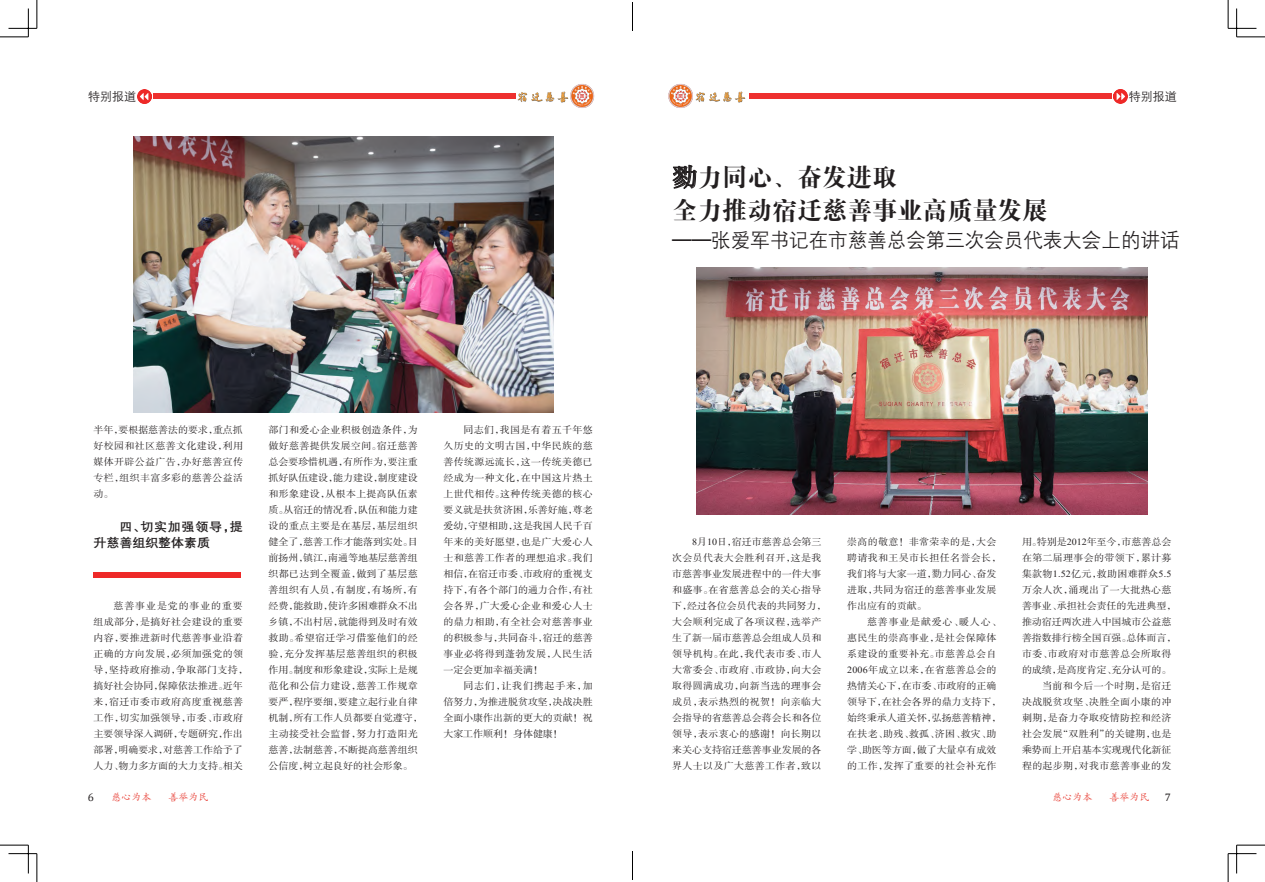
<style>
.page{position:relative;width:1265px;height:882px;background:#fff}
.page>*{position:absolute;margin:0;border:0;box-sizing:border-box;transform-origin:0 0}
.大标题{font:25px "FZDBSK GBK1 0";color:#231f20}
.副标题{font:20px "FZZDXJW GB1 0";letter-spacing:-.005em;color:#231f20}
.二级标题{font:12.4px/16px "FZCDXK GBK1 0";letter-spacing:-.005em;color:#231f20;scale:1.05 1}
.t1{font:12px "ST Xihei";color:#231f20}
.t2{font:11px "Cambria Math";color:#231f20}
.t3{font:10px "ST Kaiti";color:#e7372d}
.正文{font:9.5px/16px "FZSSK GBK1 0";letter-spacing:.03em;color:#231f20;text-align:justify;scale:1.05 1}
.正文-2{font:9.5px/16px "FZSSK GBK1 0";letter-spacing:-.005em;color:#231f20;scale:1.05 1}
.s1{font-family:"ST Zhongsong"}
.s2{font-family:"Times New Roman"}
</style>
<div class="page">
<div style="left:153px;top:94px;width:363px;height:5px;background:#ee302f"></div>
<div style="left:748px;top:94px;width:363px;height:5px;background:#ee302f"></div>
<img style="left:668px;top:84px;width:25px;height:24px">
<img style="left:568px;top:84px;width:27px;height:24px">
<img style="left:517px;top:91px;width:51px;height:12px">
<img style="left:695px;top:91px;width:50px;height:12px">
<img style="left:1113px;top:89px;width:14px;height:14px">
<img style="left:138px;top:89px;width:14px;height:14px">
<img style="left:696px;top:267px;width:451px;height:247px">
<div style="left:94px;top:572px;width:147px;height:5px;background:#ee2928"></div>
<img style="left:133px;top:136px;width:420px;height:276px">
<svg style="left:0;top:0;width:38px;height:38px"></svg>
<svg style="left:0;top:844px;width:38px;height:38px"></svg>
<svg style="left:1227px;top:0;width:37px;height:38px"></svg>
<svg style="left:1227px;top:844px;width:37px;height:38px"></svg>
<svg style="left:632px;top:3px;width:1px;height:28px"></svg>
<svg style="left:632px;top:851px;width:1px;height:28px"></svg>
<p class="t1" style="left:88px;top:87px;width:50px">特别报道</p>
<p class="t1" style="left:1128px;top:87px;width:49px">特别报道</p>
<p class="正文" style="left:94px;top:421px;width:144px">半年，要根据慈善法的要求，重点抓好校园和社区慈善文化建设，利用媒体开辟公益广告，办好慈善宣传专栏，组织丰富多彩的慈善公益活动。</p>
<p class="二级标题" style="left:94px;top:519px;width:144px;text-indent:26px">四、切实加强领导，提升慈善组织整体素质</p>
<p class="正文" style="left:94px;top:597px;width:148px;text-align:left;text-indent:20px">慈善事业是党的事业的重要组成部分，是搞好社会建设的重要内容，要推进新时代慈善事业沿着正确的方向发展，必须加强党的领导，坚持政府推动，争取部门支持，搞好社会协同，保障依法推进。近年来，宿迁市委市政府高度重视慈善工作，切实加强领导，市委、市政府主要领导深入调研，专题研究，作出部署，明确要求，对慈善工作给予了人力、物力多方面的大力支持。相关</p>
<p class="正文-2" style="left:268px;top:421px;width:148px">部门和爱心企业积极创造条件，为做好慈善提供发展空间。宿迁慈善总会要珍惜机遇，有所作为，要注重抓好队伍建设，能力建设，制度建设和形象建设，从根本上提高队伍素质。从宿迁的情况看，队伍和能力建设的重点主要是在基层，基层组织健全了，慈善工作才能落到实处。目前扬州，镇江，南通等地基层慈善组织都已达到全覆盖，做到了基层慈善组织有人员，有制度，有场所，有经费，能救助，使许多困难群众不出乡镇，不出村居，就能得到及时有效救助。希望宿迁学习借鉴他们的经验，充分发挥基层慈善组织的积极作用。制度和形象建设，实际上是规范化和公信力建设，慈善工作规章要严，程序要细，要建立起行业自律机制，所有工作人员都要自觉遵守，主动接受社会监督，努力打造阳光慈善，法制慈善，不断提高慈善组织公信度，树立起良好的社会形象。</p>
<p class="正文" style="left:443px;top:421px;width:144px;text-indent:20px">同志们，我国是有着五千年悠久历史的文明古国，中华民族的慈善传统源远流长，这一传统美德已经成为一种文化，在中国这片热土上世代相传。这种传统美德的核心要义就是扶贫济困，乐善好施，尊老爱幼，守望相助，这是我国人民千百年来的美好愿望，也是广大爱心人士和慈善工作者的理想追求。我们相信，在宿迁市委、市政府的重视支持下，有各个部门的通力合作，有社会各界，广大爱心企业和爱心人士的鼎力相助，有全社会对慈善事业的积极参与，共同奋斗，宿迁的慈善事业必将得到蓬勃发展，人民生活一定会更加幸福美满！</p>
<p class="正文" style="left:443px;top:677px;width:144px;text-indent:20px">同志们，让我们携起手来，加倍努力，为推进脱贫攻坚，决战决胜全面小康作出新的更大的贡献！祝大家工作顺利！身体健康！</p>
<p class="大标题" style="left:672px;top:164px;width:226px"><span class="s1">勠</span>力同心、奋发进取</p>
<p class="大标题" style="left:672px;top:197px;width:376px">全力推动宿迁慈善事业高质量发展</p>
<p class="副标题" style="left:672px;top:230px;width:509px">——张爱军书记在市慈善总会第三次会员代表大会上的讲话</p>
<p class="正文" style="left:672px;top:533px;width:148px;text-align:left;text-indent:20px"><span class="s2">8</span>月<span class="s2">10</span>日，宿迁市慈善总会第三次会员代表大会胜利召开，这是我市慈善事业发展进程中的一件大事和盛事。在省慈善总会的关心指导下，经过各位会员代表的共同努力，大会顺利完成了各项议程，选举产生了新一届市慈善总会组成人员和领导机构。在此，我代表市委、市人大常委会、市政府、市政协，向大会取得圆满成功，向新当选的理事会成员，表示热烈的祝贺！向亲临大会指导的省慈善总会蒋会长和各位领导，表示衷心的感谢！向长期以来关心支持宿迁慈善事业发展的各界人士以及广大慈善工作者，致以</p>
<p class="正文" style="left:847px;top:533px;width:148px;text-align:left">崇高的敬意！非常荣幸的是，大会聘请我和王昊市长担任名誉会长，我们将与大家一道，勠力同心、奋发进取，共同为宿迁的慈善事业发展作出应有的贡献。</p>
<p class="正文" style="left:847px;top:613px;width:148px;text-align:left;text-indent:20px">慈善事业是献爱心、暖人心、惠民生的崇高事业，是社会保障体系建设的重要补充。市慈善总会自<br><span class="s2">2006</span>年成立以来，在省慈善总会的热情关心下，在市委、市政府的正确领导下，在社会各界的鼎力支持下，始终秉承人道关怀，弘扬慈善精神，在扶老、助残、救孤、济困、救灾、助学、助医等方面，做了大量卓有成效的工作，发挥了重要的社会补充作</p>
<p class="正文-2" style="left:1021px;top:533px;width:148px">用。特别是<span class="s2">2012</span>年至今，市慈善总会在第二届理事会的带领下，累计募集款物<span class="s2">1.52</span>亿元，救助困难群众<span class="s2">5.5</span>万余人次，涌现出了一大批热心慈善事业、承担社会责任的先进典型，推动宿迁两次进入中国城市公益慈善指数排行榜全国百强。总体而言，市委、市政府对市慈善总会所取得的成绩，是高度肯定、充分认可的。</p>
<p class="正文" style="left:1021px;top:677px;width:144px;text-indent:20px">当前和今后一个时期，是宿迁决战脱贫攻坚、决胜全面小康的冲刺期，是奋力夺取疫情防控和经济社会发展“双胜利”的关键期，也是乘势而上开启基本实现现代化新征程的起步期，对我市慈善事业的发</p>
<p class="t2" style="left:88px;top:790px;width:8px">6</p>
<p class="t3" style="left:111px;top:790px;width:42px">慈心为本</p>
<p class="t3" style="left:168px;top:790px;width:41px">善举为民</p>
<p class="t3" style="left:1052px;top:789px;width:41px">慈心为本</p>
<p class="t3" style="left:1109px;top:789px;width:41px">善举为民</p>
<p class="t2" style="left:1164px;top:791px;width:8px">7</p>
</div>
